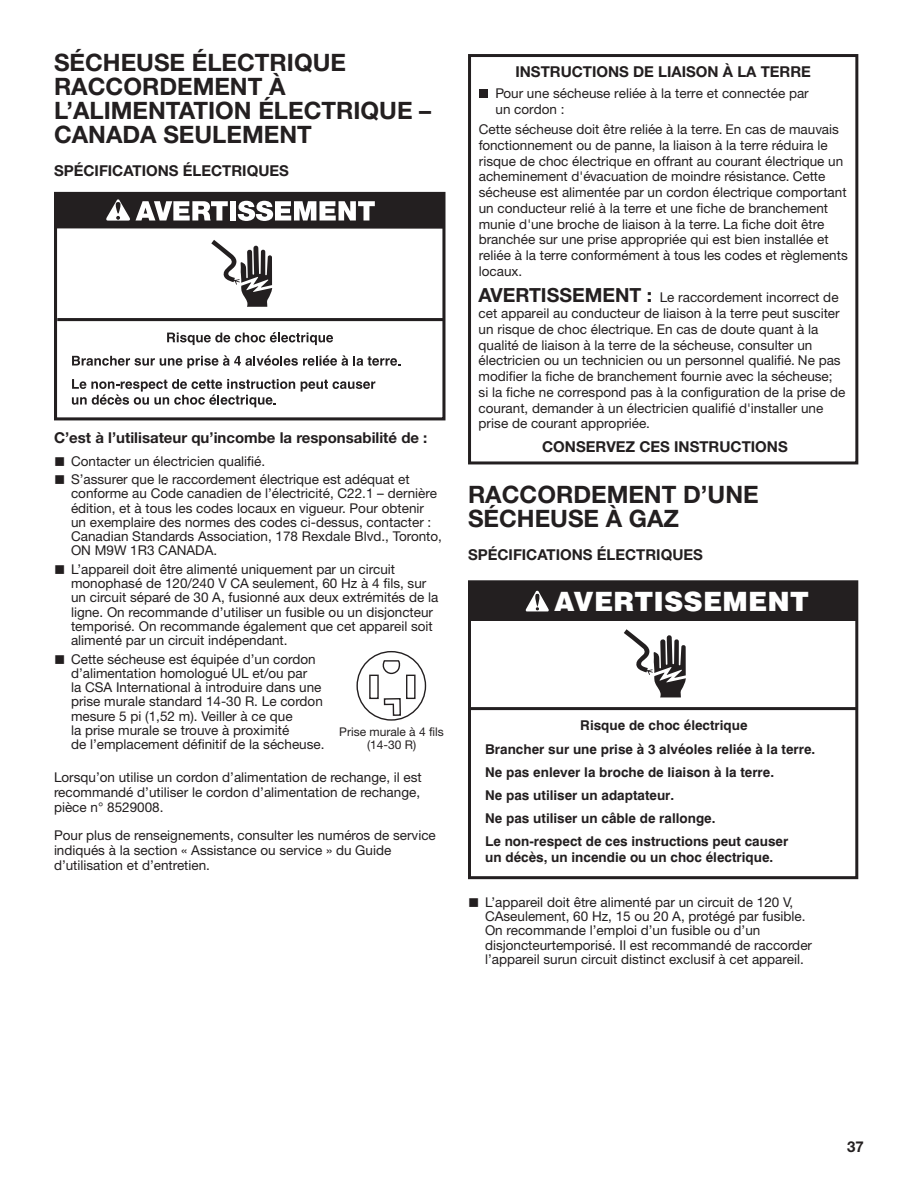
<style>
.page{position:relative;width:918px;height:1188px;background:#fff}
.page>*{position:absolute;margin:0;border:0;box-sizing:border-box;transform-origin:0 0}
.t1{font:900 27px "Helvetica";color:#fff}
.title_heading_1{font:700 24px/24px "Helvetica Neue LT Std";color:#231f20}
.ParaStyle35-Leading{font:700 15px "Helvetica Neue LT Std";color:#231f20}
.Pa14{font:700 15px "Helvetica Neue LT Std";color:#221e1f}
.Pa11{font:13.5px/14.2px "Helvetica Neue LT Std";color:#221e1f}
.t2{font:13.5px/15.8px "Helvetica Neue LT Std";color:#231f20}
.t3{font:700 13.5px/23.2px "Helvetica";color:#231f20}
.ParaStyle29-Leading{font:12px/13.5px "Helvetica Neue LT Std";color:#231f20;text-align:center}
.s1{font-weight:700;font-size:19.5px}
</style>
<div class="page">
<div style="left:54px;top:192px;width:391px;height:228px;border:3px solid #231f20"></div>
<hr style="left:57px;top:318px;width:387px;height:3px;background:#231f20">
<div style="left:56px;top:192px;width:388px;height:37px;background:#231f20"></div>
<div style="left:230px;top:201px;width:6px;height:20px;background:#fff"></div>
<svg style="left:238px;top:201px;width:137px;height:20px"></svg>
<svg style="left:106px;top:199px;width:122px;height:22px"></svg>
<svg style="left:167px;top:332px;width:166px;height:13px"></svg>
<svg style="left:72px;top:355px;width:328px;height:13px"></svg>
<svg style="left:301px;top:380px;width:74px;height:12px"></svg>
<svg style="left:72px;top:379px;width:223px;height:28px"></svg>
<svg style="left:211px;top:240px;width:61px;height:67px"></svg>
<div style="left:468px;top:54px;width:390px;height:410px;border:3px solid #231f20"></div>
<div style="left:479px;top:89px;width:8px;height:8px;background:#231f20"></div>
<svg style="left:624px;top:629px;width:62px;height:68px"></svg>
<div style="left:470px;top:582px;width:387px;height:39px;background:#231f20"></div>
<hr style="left:470px;top:707px;width:387px;height:3px;background:#231f20">
<svg style="left:525px;top:591px;width:24px;height:20px"></svg>
<div style="left:468px;top:580px;width:390px;height:299px;border:3px solid #231f20"></div>
<svg style="left:358px;top:651px;width:69px;height:69px"></svg>
<div style="left:357px;top:652px;width:68px;height:68px;background:#fff;border-radius:50%"></div>
<div style="left:356px;top:651px;width:70px;height:70px;border:1px solid #231f20;border-radius:50%"></div>
<div style="left:369px;top:675px;width:10px;height:24px;border:1px solid #231f20"></div>
<div style="left:406px;top:675px;width:10px;height:24px;border:1px solid #231f20"></div>
<svg style="left:382px;top:660px;width:18px;height:15px"></svg>
<svg style="left:383px;top:698px;width:18px;height:18px"></svg>
<p class="title_heading_1" style="left:54px;top:50px;width:379px">SÉCHEUSE ÉLECTRIQUE<br>RACCORDEMENT À<br>L’ALIMENTATION ÉLECTRIQUE –<br>CANADA SEULEMENT</p>
<p class="ParaStyle35-Leading" style="left:54px;top:162px;width:236px">SPÉCIFICATIONS ÉLECTRIQUES</p>
<p class="Pa14" style="left:54px;top:428px;width:375px">C’est à l’utilisateur qu’incombe la responsabilité de :</p>
<p class="Pa11" style="left:54px;top:453px;width:213px">■ Contacter un électricien qualifié.</p>
<p class="Pa11" style="left:71px;top:472px;width:373px;text-indent:-17px">■ S’assurer que le raccordement électrique est adéquat et conforme au Code canadien de l’électricité, C22.1 – dernière édition, et à tous les codes locaux en vigueur. Pour obtenir un exemplaire des normes des codes ci-dessus, contacter :<br>Canadian Standards Association, 178 Rexdale Blvd., Toronto, ON M9W 1R3 CANADA.</p>
<p class="Pa11" style="left:71px;top:562px;width:369px;text-indent:-17px">■ L’appareil doit être alimenté uniquement par un circuit monophasé de 120/240 V CA seulement, 60 Hz à 4 fils, sur un circuit séparé de 30 A, fusionné aux deux extrémités de la ligne. On recommande d’utiliser un fusible ou un disjoncteur temporisé. On recommande également que cet appareil soit alimenté par un circuit indépendant.</p>
<p class="Pa11" style="left:71px;top:651px;width:255px;text-indent:-17px">■ Cette sécheuse est équipée d’un cordon d’alimentation homologué UL et/ou par<br>la CSA International à introduire dans une prise murale standard 14-30 R. Le cordon mesure 5 pi (1,52 m). Veiller à ce que<br>la prise murale se trouve à proximité<br>de l’emplacement définitif de la sécheuse.</p>
<p class="Pa11" style="left:54px;top:770px;width:369px;line-height:15px">Lorsqu’on utilise un cordon d’alimentation de rechange, il est recommandé d’utiliser le cordon d’alimentation de rechange, pièce n° 8529008.</p>
<p class="Pa11" style="left:54px;top:828px;width:383px;line-height:15px">Pour plus de renseignements, consulter les numéros de service indiqués à la section « Assistance ou service » du Guide d’utilisation et d’entretien.</p>
<p class="ParaStyle29-Leading" style="left:339px;top:724px;width:106px">Prise murale à 4 fils (14-30 R)</p>
<p class="ParaStyle35-Leading" style="left:515px;top:62px;width:297px">INSTRUCTIONS DE LIAISON À LA TERRE</p>
<p class="t2" style="left:495px;top:85px;width:315px">Pour une sécheuse reliée à la terre et connectée par un cordon :</p>
<p class="t2" style="left:479px;top:121px;width:371px">Cette sécheuse doit être reliée à la terre. En cas de mauvais fonctionnement ou de panne, la liaison à la terre réduira le risque de choc électrique en offrant au courant électrique un acheminement d'évacuation de moindre résistance. Cette sécheuse est alimentée par un cordon électrique comportant un conducteur relié à la terre et une -che de branchement munie d'une broche de liaison à la terre. La -che doit être branchée sur une prise appropriée qui est bien installée et reliée à la terre conformément à tous les codes et règlements locaux.</p>
<p class="t2" style="left:479px;top:289px;width:368px"><span class="s1">AVERTISSEMENT :</span> Le raccordement incorrect de cet appareil au conducteur de liaison à la terre peut susciter un risque de choc électrique. En cas de doute quant à la qualité de liaison à la terre de la sécheuse, consulter un électricien ou un technicien ou un personnel quali-é. Ne pas modi-er la -che de branchement fournie avec la sécheuse; si la -che ne correspond pas à la con-guration de la prise de courant, demander à un électricien quali-é d'installer une prise de courant appropriée.</p>
<p class="ParaStyle35-Leading" style="left:542px;top:437px;width:247px">CONSERVEZ CES INSTRUCTIONS</p>
<p class="title_heading_1" style="left:468px;top:482px;width:292px">RACCORDEMENT D’UNE<br>SÉCHEUSE À GAZ</p>
<p class="ParaStyle35-Leading" style="left:468px;top:546px;width:236px">SPÉCIFICATIONS ÉLECTRIQUES</p>
<p class="t1" style="left:554px;top:586px;width:257px">AVERTISSEMENT</p>
<p class="t3" style="left:485px;top:714px;width:332px;text-indent:95px">Risque de choc électrique<br>Brancher sur une prise à 3 alvéoles reliée à la terre.<br>Ne pas enlever la broche de liaison à la terre.<br>Ne pas utiliser un adaptateur.<br>Ne pas utiliser un câble de rallonge.<br>Le non-respect de ces instructions peut causer</p>
<p class="t3" style="left:485px;top:846px;width:290px">un décès, un incendie ou un choc électrique.</p>
<p class="Pa11" style="left:485px;top:895px;width:329px;text-indent:-17px">■ L’appareil doit être alimenté par un circuit de 120 V, CAseulement, 60 Hz, 15 ou 20 A, protégé par fusible.<br>On recommande l’emploi d’un fusible ou d’un disjoncteurtemporisé. Il est recommandé de raccorder l’appareil surun circuit distinct exclusif à cet appareil.</p>
<p class="ParaStyle35-Leading" style="left:847px;top:1138px;width:18px">37</p>
</div>
